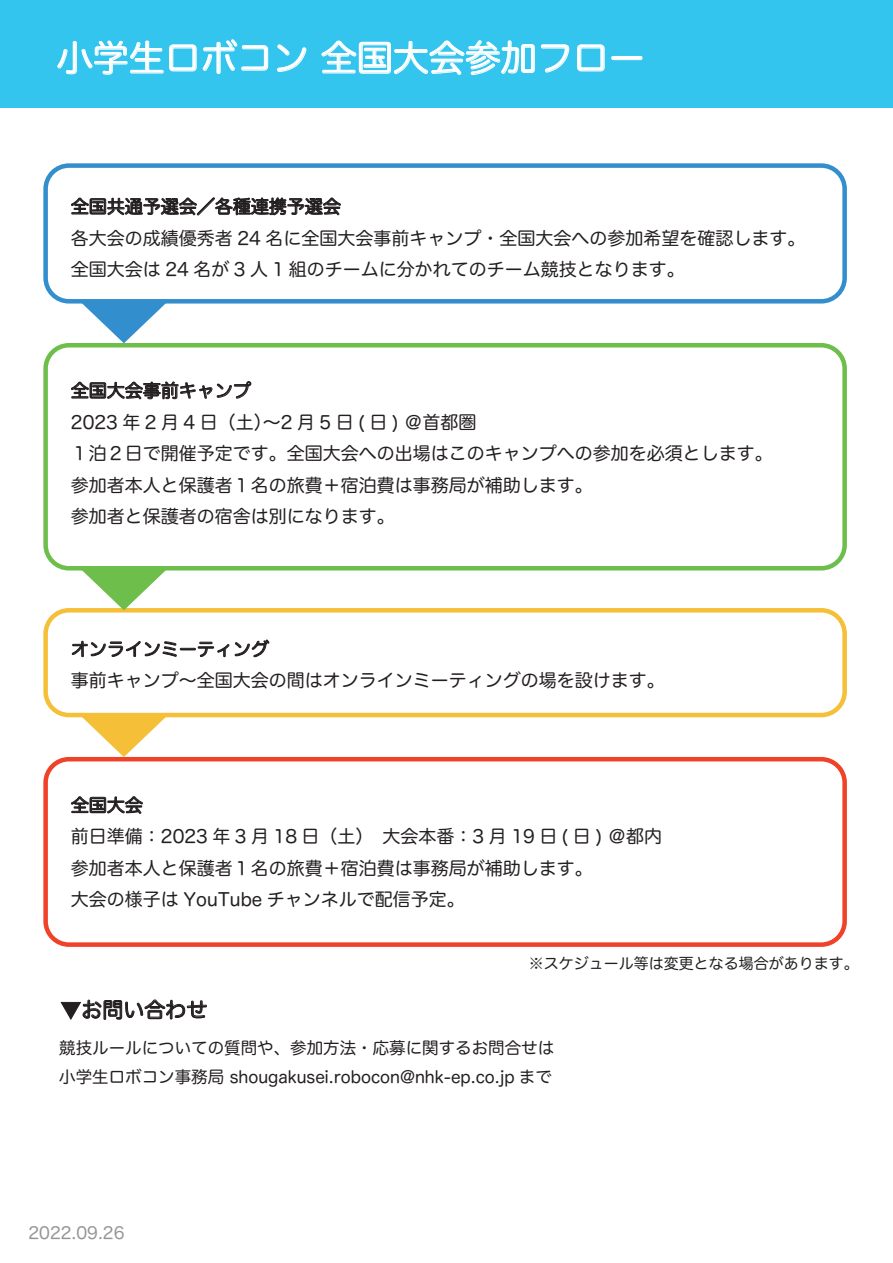
<style>
.page{position:relative;width:893px;height:1263px;background:#fff}
.page>*{position:absolute;margin:0;border:0;box-sizing:border-box;transform-origin:0 0}
.t1{font:36px "Hira Maru Pro N W4";color:#fff}
.t2{font:21px "Hira Maru Pro N W4";color:#231f20}
.t3{font:18px/31.5px "Hira Maru Pro N W4";color:#231f20}
.t4{font:16.5px/28.8px "Hira Maru Pro N W4";color:#231f20}
.t5{font:16.5px "Hira Maru Pro N W4";color:#939598}
.t6{font:15px "Hira Maru Pro N W4";color:#231f20}
</style>
<div class="page">
<svg style="left:61px;top:999px;width:146px;height:21px"></svg>
<svg style="left:71px;top:381px;width:180px;height:19px"></svg>
<div style="left:43px;top:343px;width:804px;height:227px;border:4px solid #6dbe4b;border-radius:23px"></div>
<svg style="left:71px;top:796px;width:72px;height:18px"></svg>
<div style="left:43px;top:757px;width:804px;height:190px;border:4px solid #ef4229;border-radius:23px"></div>
<div style="left:0;top:0;width:893px;height:108px;background:#34c5ef"></div>
<svg style="left:58px;top:41px;width:139px;height:34px"></svg>
<svg style="left:203px;top:40px;width:65px;height:34px"></svg>
<svg style="left:277px;top:45px;width:29px;height:27px"></svg>
<svg style="left:322px;top:40px;width:213px;height:35px"></svg>
<svg style="left:541px;top:44px;width:28px;height:28px"></svg>
<svg style="left:577px;top:45px;width:28px;height:26px"></svg>
<div style="left:612px;top:56px;width:30px;height:4px;border:1px solid #fff"></div>
<svg style="left:71px;top:197px;width:270px;height:18px"></svg>
<div style="left:43px;top:163px;width:804px;height:141px;border:4px solid #328ecc;border-radius:23px"></div>
<svg style="left:72px;top:641px;width:157px;height:16px"></svg>
<svg style="left:235px;top:640px;width:34px;height:17px"></svg>
<div style="left:43px;top:608px;width:804px;height:109px;border:4px solid #f5bf38;border-radius:23px"></div>
<svg style="left:80px;top:301px;width:88px;height:42px"></svg>
<svg style="left:80px;top:568px;width:88px;height:42px"></svg>
<svg style="left:80px;top:715px;width:88px;height:42px"></svg>
<h1 class="t1" style="left:57px;top:27px;width:589px">小学生ロボコン 全国大会参加フロー</h1>
<p class="t3" style="left:71px;top:190px;width:736px">全国共通予選会／各種連携予選会<br>各大会の成績優秀者 24 名に全国大会事前キャンプ・全国大会への参加希望を確認します。全国大会は 24 名が 3 人 1 組のチームに分かれてのチーム競技となります。</p>
<p class="t3" style="left:71px;top:374px;width:704px">全国大会事前キャンプ<br>2023 年 2 月 4 日（土）～2 月 5 日 ( 日 ) ＠首都圏<br>１泊２日で開催予定です。全国大会への出場はこのキャンプへの参加を必須とします。参加者本人と保護者１名の旅費＋宿泊費は事務局が補助します。<br>参加者と保護者の宿舎は別になります。</p>
<p class="t3" style="left:71px;top:632px;width:596px">オンラインミーティング<br>事前キャンプ～全国大会の間はオンラインミーティングの場を設けます。</p>
<p class="t3" style="left:71px;top:788px;width:593px">全国大会<br>前日準備：2023 年 3 月 18 日（土）　大会本番：3 月 19 日 ( 日 ) ＠都内参加者本人と保護者１名の旅費＋宿泊費は事務局が補助します。<br>大会の様子は YouTube チャンネルで配信予定。</p>
<p class="t2" style="left:60px;top:991px;width:148px">▼お問い合わせ</p>
<p class="t6" style="left:529px;top:950px;width:331px">※スケジュール等は変更となる場合があります。</p>
<p class="t4" style="left:59px;top:1033px;width:496px">競技ルールについての質問や、参加方法・応募に関するお問合せは小学生ロボコン事務局 shougakusei.robocon@nhk-ep.co.jp まで</p>
<p class="t5" style="left:29px;top:1218px;width:97px">2022.09.26</p>
</div>
